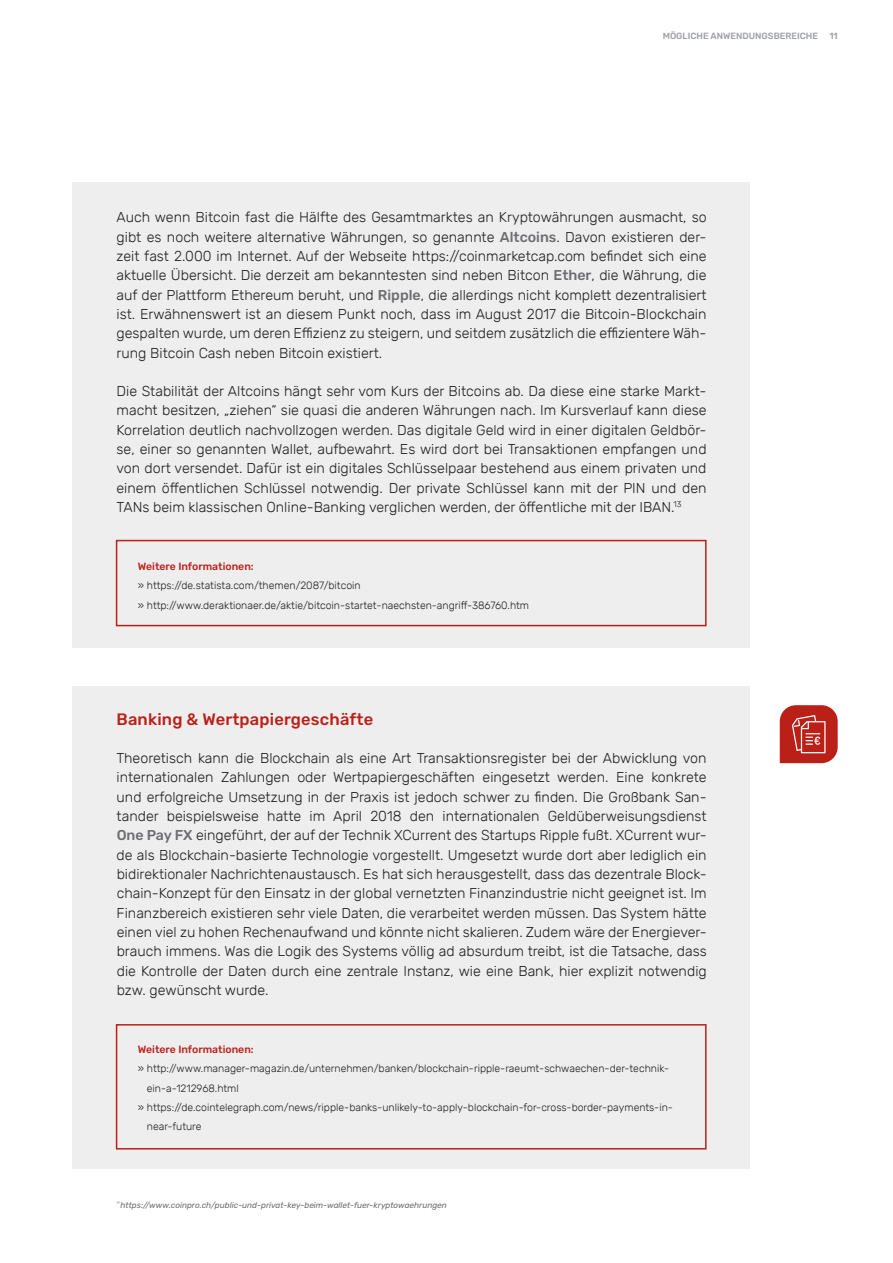
<style>
.page{position:relative;width:893px;height:1263px;background:#fff}
.page>*{position:absolute;margin:0;border:0;box-sizing:border-box;transform-origin:0 0}
.t1{font:500 16.5px "Rubik";letter-spacing:.01em;color:#bb2018}
.t2{font:300 14.25px/19.4px "Rubik";color:#231f20;text-align:justify}
.t3{font:300 10.5px/19.4px "Rubik";color:#231f20}
.t4{font:500 10.5px "Rubik";color:#bb2018}
.t5{font:500 9px "Rubik";color:#9d9fa2}
.t6{font:italic 8.25px "Rubik";color:#6c6d70}
.s1{font-weight:500;color:#6c6d70}
</style>
<div class="page">
<div style="left:72px;top:182px;width:678px;height:465px;background:#eeeeef"></div>
<div style="left:72px;top:686px;width:678px;height:483px;background:#eeeeef"></div>
<svg style="left:780px;top:705px;width:58px;height:58px;background:#c44039"></svg>
<div style="left:116px;top:540px;width:591px;height:86px;border:2px solid #bb2018"></div>
<div style="left:116px;top:1024px;width:591px;height:125px;border:2px solid #bb2018"></div>
<p class="t5" style="left:663px;top:31px;width:176px">MÖGLICHE ANWENDUNGSBEREICHE 11</p>
<p class="t2" style="left:117px;top:208px;width:592px">Auch wenn Bitcoin fast die Hälfte des Gesamtmarktes an Kryptowährungen ausmacht, so gibt es noch weitere alternative Währungen, so genannte <span class="s1">Altcoins</span>. Davon existieren der&shy;zeit fast 2.000 im Internet. Auf der Webseite https://coinmarketcap.com befindet sich eine aktuelle Übersicht. Die derzeit am bekanntesten sind neben Bitcon <span class="s1">Ether</span>, die Währung, die auf der Plattform Ethereum beruht, und <span class="s1">Ripple</span>, die allerdings nicht komplett dezentralisiert ist. Erwähnenswert ist an diesem Punkt noch, dass im August 2017 die Bitcoin-Blockchain gespalten wurde, um deren Effizienz zu steigern, und seitdem zusätzlich die effizientere Wäh&shy;rung Bitcoin Cash neben Bitcoin existiert.</p>
<p class="t2" style="left:117px;top:382px;width:592px">Die Stabilität der Altcoins hängt sehr vom Kurs der Bitcoins ab. Da diese eine starke Markt&shy;macht besitzen, „ziehen“ sie quasi die anderen Währungen nach. Im Kursverlauf kann diese Korrelation deutlich nachvollzogen werden. Das digitale Geld wird in einer digitalen Geldbör&shy;se, einer so genannten Wallet, aufbewahrt. Es wird dort bei Transaktionen empfangen und von dort versendet. Dafür ist ein digitales Schlüsselpaar bestehend aus einem privaten und einem öffentlichen Schlüssel notwendig. Der private Schlüssel kann mit der PIN und den TANs beim klassischen Online-Banking verglichen werden, der öffentliche mit der IBAN.<sup>13</sup></p>
<p class="t4" style="left:138px;top:560px;width:117px">Weitere Informationen:</p>
<p class="t3" style="left:138px;top:576px;width:393px">» https://de.statista.com/themen/2087/bitcoin<br>» http://www.deraktionaer.de/aktie/bitcoin-startet-naechsten-angriff-386760.htm</p>
<p class="t1" style="left:117px;top:709px;width:258px">Banking &amp; Wertpapiergeschäfte</p>
<p class="t2" style="left:117px;top:749px;width:592px">Theoretisch kann die Blockchain als eine Art Transaktionsregister bei der Abwicklung von internationalen Zahlungen oder Wertpapiergeschäften eingesetzt werden. Eine konkrete und erfolgreiche Umsetzung in der Praxis ist jedoch schwer zu finden. Die Großbank San&shy;tander beispielsweise hatte im April 2018 den internationalen Geldüberweisungsdienst <span class="s1">One Pay FX</span> eingeführt, der auf der Technik XCurrent des Startups Ripple fußt. XCurrent wur&shy;de als Blockchain-basierte Technologie vorgestellt. Umgesetzt wurde dort aber lediglich ein bidirektionaler Nachrichtenaustausch. Es hat sich herausgestellt, dass das dezentrale Block&shy;chain-Konzept für den Einsatz in der global vernetzten Finanzindustrie nicht geeignet ist. Im Finanzbereich existieren sehr viele Daten, die verarbeitet werden müssen. Das System hätte einen viel zu hohen Rechenaufwand und könnte nicht skalieren. Zudem wäre der Energiever&shy;brauch immens. Was die Logik des Systems völlig ad absurdum treibt, ist die Tatsache, dass die Kontrolle der Daten durch eine zentrale Instanz, wie eine Bank, hier explizit notwendig bzw. gewünscht wurde.</p>
<p class="t4" style="left:138px;top:1043px;width:117px">Weitere Informationen:</p>
<p class="t3" style="left:138px;top:1059px;width:533px">» http://www.manager-magazin.de/unternehmen/banken/blockchain-ripple-raeumt-schwaechen-der-technik-</p>
<p class="t3" style="left:147px;top:1078px;width:94px">ein-a-1212968.html</p>
<p class="t3" style="left:138px;top:1098px;width:537px">» https://de.cointelegraph.com/news/ripple-banks-unlikely-to-apply-blockchain-for-cross-border-payments-in-</p>
<p class="t3" style="left:147px;top:1117px;width:56px">near-future</p>
<p class="t6" style="left:117px;top:1200px;width:332px"><sup>13</sup> https://www.coinpro.ch/public-und-privat-key-beim-wallet-fuer-kryptowaehrungen</p>
</div>
